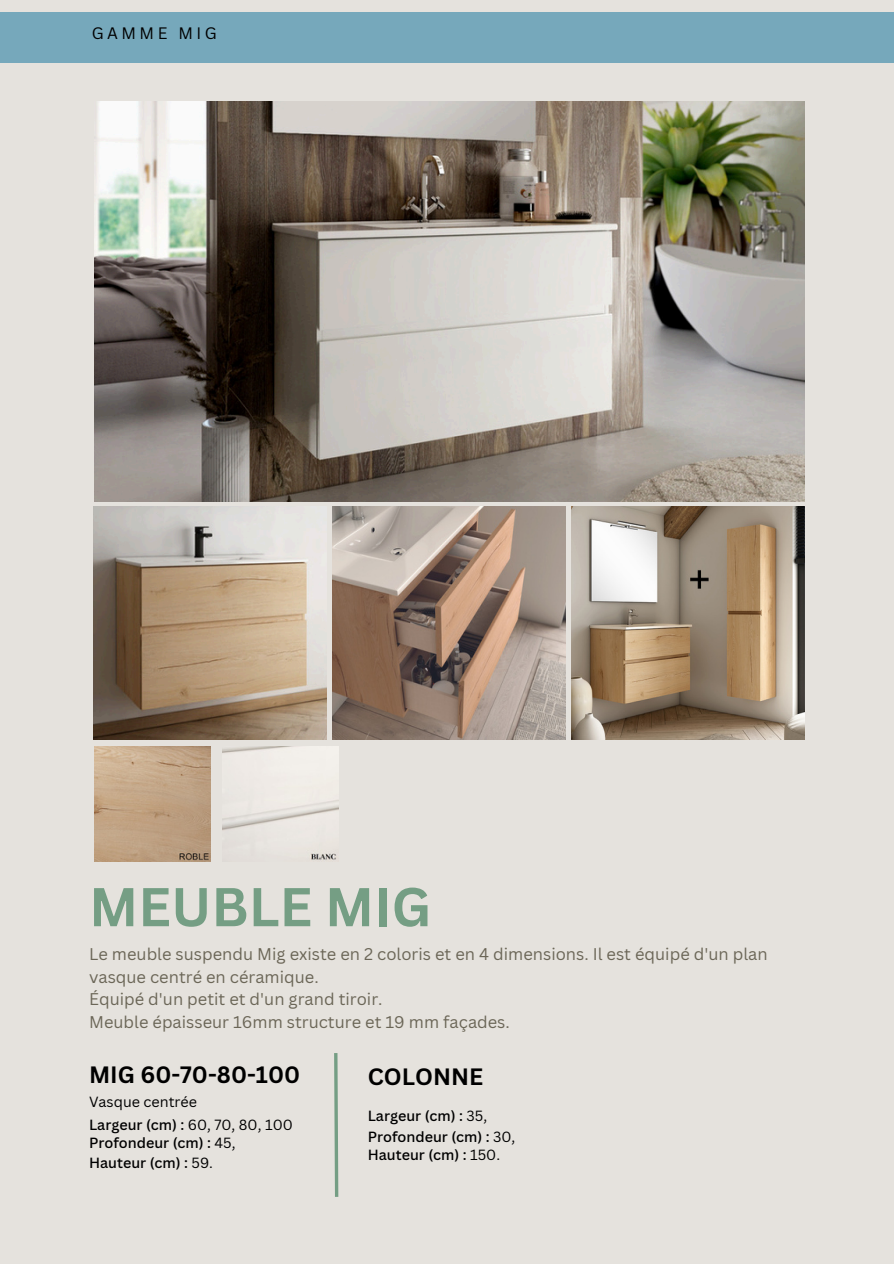
<style>
.page{position:relative;width:894px;height:1264px;background:#fff}
.page>*{position:absolute;margin:0;border:0;box-sizing:border-box;transform-origin:0 0}
.t1{font:700 53.4px "Canva Sans";color:#759e84}
.t2{font:700 22.95px "Canva Sans";color:#000}
.t3{font:16.5px/22.5px "Canva Sans";color:#6b6657}
.t4{font:16.2px "Canva Sans";letter-spacing:.215em;color:#000}
.t5{font:500 14.4px "Canva Sans";color:#000}
.t6{font:14.4px "Canva Sans";color:#000}
.s1{font-weight:400}
</style>
<div class="page">
<div style="left:0;top:0;width:893px;height:1263px;background:#e5e2dd"></div>
<div style="left:0;top:12px;width:893px;height:51px;background:#76a8bb"></div>
<img style="left:94px;top:101px;width:710px;height:400px">
<img style="left:94px;top:506px;width:233px;height:233px">
<img style="left:332px;top:506px;width:233px;height:233px">
<img style="left:94px;top:746px;width:116px;height:116px">
<img style="left:222px;top:746px;width:116px;height:114px">
<svg style="left:334px;top:1053px;width:4px;height:143px"></svg>
<img style="left:571px;top:506px;width:232px;height:233px">
<p class="t4" style="left:92px;top:22px;width:126px">GAMME MIG</p>
<p class="t1" style="left:89px;top:869px;width:343px">MEUBLE MIG</p>
<p class="t3" style="left:89px;top:942px;width:680px">Le meuble suspendu Mig existe en 2 coloris et en 4 dimensions. Il est équipé d'un plan vasque centré en céramique.<br>Équipé d'un petit et d'un grand tiroir.<br>Meuble épaisseur 16mm structure et 19 mm façades.</p>
<h1 class="t2" style="left:367px;top:1060px;width:117px">COLONNE</h1>
<p class="t5" style="left:367px;top:1105px;width:121px">Largeur (cm) : <span class="s1">35,</span></p>
<p class="t5" style="left:367px;top:1126px;width:149px">Profondeur (cm) : <span class="s1">30,</span></p>
<p class="t5" style="left:367px;top:1144px;width:134px">Hauteur (cm) : <span class="s1">150.</span></p>
<p class="t2" style="left:89px;top:1058px;width:212px">MIG 60-70-80-100</p>
<h3 class="t6" style="left:89px;top:1091px;width:109px">Vasque centrée</h3>
<h1 class="t5" style="left:89px;top:1114px;width:205px">Largeur (cm) : <span class="s1">60, 70, 80, 100</span></h1>
<p class="t5" style="left:89px;top:1133px;width:148px">Profondeur (cm) : <span class="s1">45,</span></p>
<p class="t5" style="left:89px;top:1152px;width:125px">Hauteur (cm) : <span class="s1">59.</span></p>
</div>
